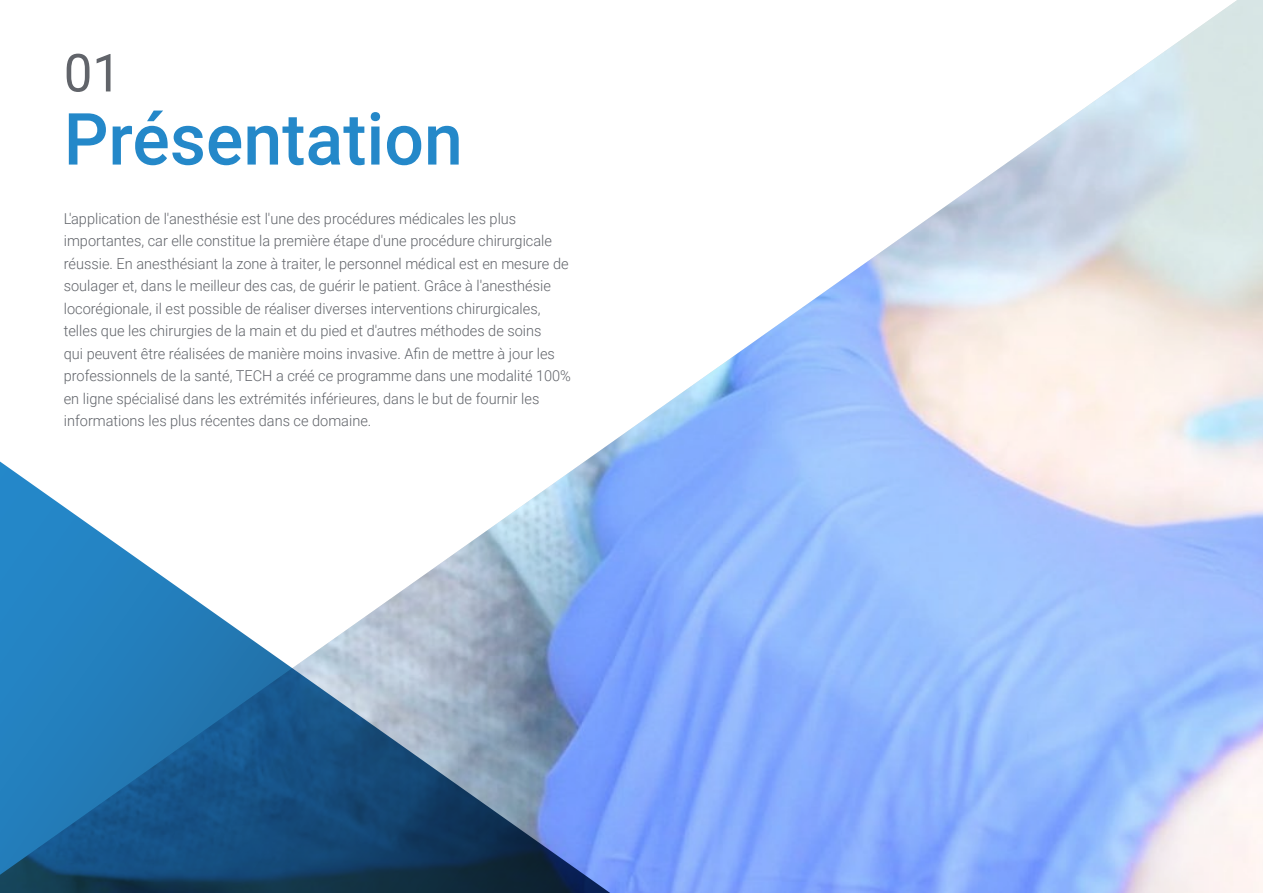
<style>
.page{position:relative;width:1263px;height:893px;background:#fff}
.page>*{position:absolute;margin:0;border:0;box-sizing:border-box;transform-origin:0 0}
.t1{font:500 72px "Roboto";color:#2488c9}
.t2{font:52.5px "Roboto";color:#61646a}
.t3{font:300 15px/22.5px "Roboto";color:#61646a}
</style>
<div class="page">
<img style="left:606px;top:0;width:657px;height:893px">
<svg style="left:0;top:446px;width:640px;height:447px"></svg>
<h2 class="t2" style="left:64px;top:36px;width:59px">01</h2>
<h1 class="t1" style="left:64px;top:89px;width:401px">Présentation</h1>
<p class="t3" style="left:64px;top:207px;width:509px">L'application de l'anesthésie est l'une des procédures médicales les plus importantes, car elle constitue la première étape d'une procédure chirurgicale réussie. En anesthésiant la zone à traiter, le personnel médical est en mesure de soulager et, dans le meilleur des cas, de guérir le patient. Grâce à l'anesthésie locorégionale, il est possible de réaliser diverses interventions chirurgicales, telles que les chirurgies de la main et du pied et d'autres méthodes de soins<br>qui peuvent être réalisées de manière moins invasive. Afin de mettre à jour les professionnels de la santé, TECH a créé ce programme dans une modalité 100% en ligne spécialisé dans les extrémités inférieures, dans le but de fournir les informations les plus récentes dans ce domaine.</p>
</div>
